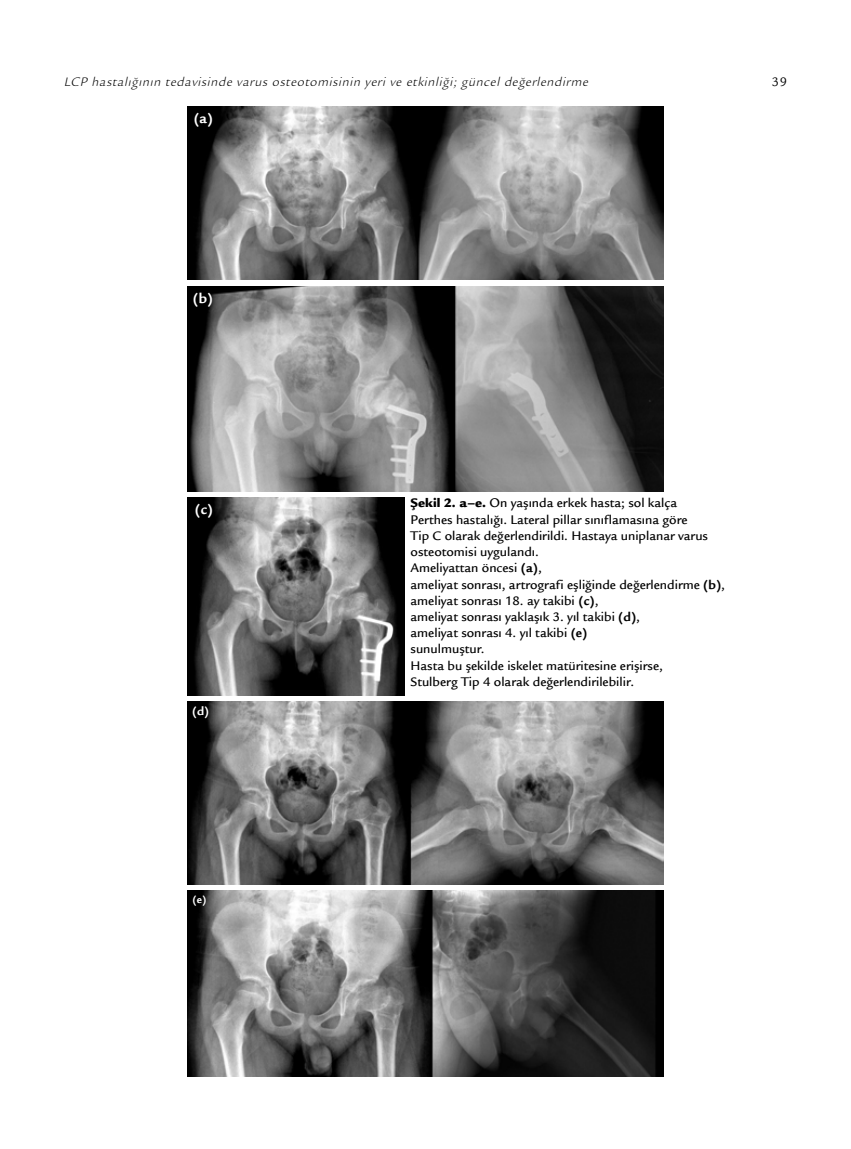
<style>
.page{position:relative;width:851px;height:1149px;background:#fff}
.page>*{position:absolute;margin:0;border:0;box-sizing:border-box;transform-origin:0 0}
.t1{font:700 15px "Legacy Sans Std";color:#fff}
.t2{font:500 13.5px/16.2px "Legacy Sans Std";color:#000}
.t3{font:italic 13.5px "ITC Legacy Sans Std";letter-spacing:.05em;color:#000}
.t4{font:13.5px "Legacy Sans Std";color:#000}
.t5{font:700 12.75px "Legacy Sans Std";color:#fff}
.t6{font:700 11.25px "Legacy Sans Std";color:#fff}
.s1{font-weight:900}
.s2{font-weight:700}
</style>
<div class="page">
<img style="left:187px;top:287px;width:476px;height:204px">
<img style="left:187px;top:106px;width:476px;height:173px">
<img style="left:187px;top:497px;width:217px;height:198px">
<img style="left:187px;top:701px;width:476px;height:183px">
<img style="left:187px;top:890px;width:476px;height:186px">
<p class="t3" style="left:64px;top:74px;width:525px">LCP hastalığının tedavisinde varus osteotomisinin yeri ve etkinliği; güncel değerlendirme</p>
<p class="t4" style="left:771px;top:74px;width:17px">39</p>
<p class="t1" style="left:194px;top:109px;width:21px">(a)</p>
<p class="t1" style="left:193px;top:290px;width:22px">(b)</p>
<p class="t1" style="left:195px;top:500px;width:20px">(c)</p>
<p class="t5" style="left:192px;top:703px;width:19px">(d)</p>
<p class="t6" style="left:192px;top:892px;width:15px">(e)</p>
<p class="t2" style="left:410px;top:495px;width:316px"><span class="s1">Şekil 2. a–e.</span> On yaşında erkek hasta; sol kalça<br>Perthes hastalığı. Lateral pillar sınıflamasına göre<br>Tip C olarak değerlendirildi. Hastaya uniplanar varus osteotomisi uygulandı.<br>Ameliyattan öncesi <span class="s2">(a)</span>,<br>ameliyat sonrası, artrografi eşliğinde değerlendirme <span class="s2">(b)</span>, ameliyat sonrası 18. ay takibi <span class="s2">(c)</span>,<br>ameliyat sonrası yaklaşık 3. yıl takibi <span class="s2">(d)</span>,<br>ameliyat sonrası 4. yıl takibi <span class="s2">(e)<br></span>sunulmuştur.<br>Hasta bu şekilde iskelet matüritesine erişirse,<br>Stulberg Tip 4 olarak değerlendirilebilir.</p>
</div>
